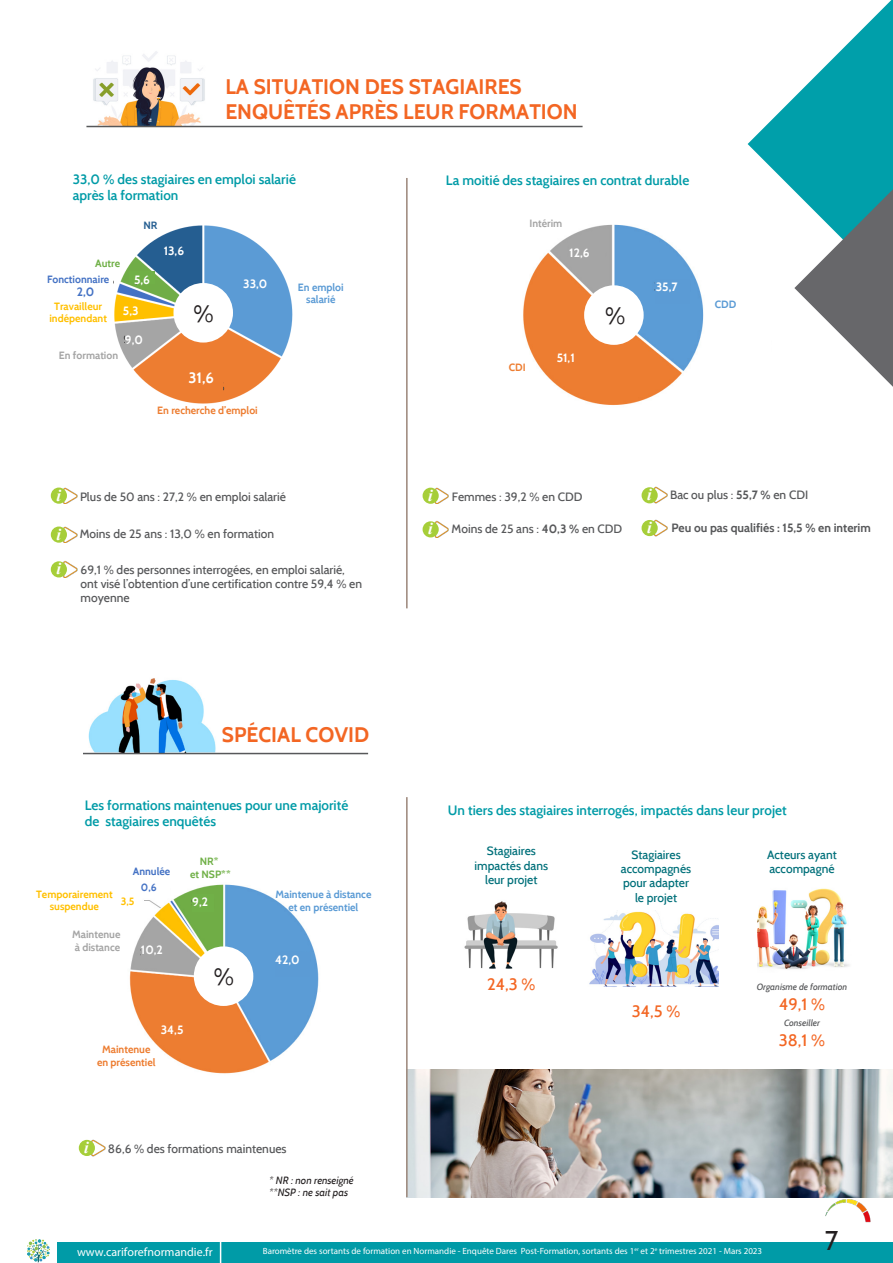
<style>
.page{position:relative;width:893px;height:1263px;background:#fff}
.page>*{position:absolute;margin:0;border:0;box-sizing:border-box;transform-origin:0 0}
.t1{font:27px "Cabin";color:#231f20}
.t2{font:24px "Cabin";color:#231f20}
._18pt_Left_Lea_35{font:700 21px/25.2px "Cabin";color:#f36623}
.t3{font:500 16.5px "Cabin";color:#f36623}
.t4{font:italic 700 16.5px "Times New Roman";color:#fff}
.t5{font:700 15px "Cabin";color:#fff}
._18pt_Left_Lea_35-2{font:600 13.5px "Cabin";color:#009ba7}
.t6{font:500 12px/14.4px "Cabin";color:#57585a}
.t7{font:500 12px/14.4px "Cabin";color:#00707a}
.t8{font:700 12px "Cabin";color:#fff}
.t9{font:700 12px "Cabin";color:#57585a}
.t10{font:12px "Myriad Pro";color:#fff}
.t11{font:700 12px "Cabin";color:#4472c4}
.t12{font:700 10.5px "Cabin";color:#5b9bd5}
.t13{font:700 10.5px/12.6px "Cabin";color:#ffc000;text-align:center}
.t14{font:700 10.5px "Cabin";color:#ed7d31}
.t15{font:700 10.5px "Cabin";color:#a5a5a5}
.t16{font:italic 10.5px "Cabin";color:#231f20}
.t17{font:700 10.5px "Cabin";color:#4472c4}
.t18{font:700 10.5px "Cabin";color:#70b047}
.t19{font:700 10.5px "Cabin";color:#255e91}
.t20{font:9px "Myriad Pro";color:#fff}
.t21{font:italic 500 9px "Cabin";color:#57585a}
.s1{font-weight:700}
</style>
<div class="page">
<svg style="left:748px;top:0;width:145px;height:387px"></svg>
<div style="left:57px;top:1242px;width:836px;height:21px;background:#009ba7"></div>
<svg style="left:220px;top:1242px;width:1px;height:21px"></svg>
<img style="left:28px;top:1239px;width:22px;height:23px">
<img style="left:816px;top:1197px;width:61px;height:26px">
<img style="left:129px;top:884px;width:190px;height:190px">
<img style="left:408px;top:1070px;width:484px;height:127px">
<hr style="left:406px;top:178px;width:2px;height:430px;background:#9b8679">
<hr style="left:406px;top:797px;width:2px;height:400px;background:#9b8679">
<img style="left:93px;top:51px;width:112px;height:74px">
<hr style="left:86px;top:126px;width:497px;height:1px;background:#57585a">
<img style="left:88px;top:678px;width:128px;height:74px">
<hr style="left:83px;top:753px;width:285px;height:1px;background:#57585a">
<img style="left:523px;top:214px;width:265px;height:191px">
<div style="left:547px;top:350px;width:38px;height:18px;background:#ed7d31"></div>
<img style="left:464px;top:901px;width:94px;height:68px">
<img style="left:758px;top:888px;width:91px;height:81px">
<img style="left:589px;top:911px;width:130px;height:76px">
<img style="left:63px;top:487px;width:15px;height:17px">
<div style="left:51px;top:487px;width:16px;height:17px;background:#a6ce39;border-radius:50%"></div>
<img style="left:62px;top:561px;width:16px;height:16px">
<div style="left:51px;top:561px;width:16px;height:16px;background:#a6ce39;border-radius:50%"></div>
<img style="left:63px;top:526px;width:15px;height:17px">
<div style="left:51px;top:526px;width:16px;height:17px;background:#a6ce39;border-radius:50%"></div>
<img style="left:113px;top:225px;width:180px;height:179px">
<img style="left:432px;top:487px;width:17px;height:17px">
<div style="left:423px;top:488px;width:16px;height:16px;background:#a6ce39;border-radius:50%"></div>
<img style="left:434px;top:521px;width:15px;height:16px">
<div style="left:423px;top:521px;width:16px;height:16px;background:#a6ce39;border-radius:50%"></div>
<img style="left:653px;top:519px;width:15px;height:17px">
<div style="left:642px;top:520px;width:16px;height:16px;background:#a6ce39;border-radius:50%"></div>
<img style="left:653px;top:486px;width:15px;height:17px">
<div style="left:642px;top:487px;width:16px;height:16px;background:#a6ce39;border-radius:50%"></div>
<div style="left:141px;top:943px;width:30px;height:18px;background:#a5a5a5"></div>
<div style="left:116px;top:889px;width:26px;height:21px;background:#fff"></div>
<div style="left:141px;top:880px;width:28px;height:17px;background:#fff"></div>
<div style="left:192px;top:894px;width:22px;height:17px;background:#70b047"></div>
<div style="left:194px;top:946px;width:59px;height:60px;background:#fff;border-radius:50%"></div>
<div style="left:275px;top:953px;width:34px;height:24px;background:#5b9bd5"></div>
<div style="left:161px;top:1020px;width:34px;height:24px;background:#ed7d31"></div>
<div style="left:151px;top:243px;width:46px;height:17px;background:#255e91"></div>
<div style="left:125px;top:332px;width:25px;height:17px;background:#a5a5a5"></div>
<div style="left:119px;top:302px;width:25px;height:17px;background:#ffc000"></div>
<div style="left:129px;top:272px;width:26px;height:12px;background:#70b047"></div>
<div style="left:243px;top:277px;width:34px;height:24px;background:#5b9bd5"></div>
<div style="left:188px;top:368px;width:34px;height:25px;background:#ed7d31"></div>
<div style="left:173px;top:283px;width:60px;height:60px;background:#fff;border-radius:50%"></div>
<div style="left:569px;top:245px;width:36px;height:16px;background:#a5a5a5"></div>
<div style="left:584px;top:285px;width:60px;height:60px;background:#fff;border-radius:50%"></div>
<div style="left:656px;top:280px;width:34px;height:24px;background:#5b9bd5"></div>
<img style="left:90px;top:1139px;width:16px;height:17px">
<div style="left:79px;top:1140px;width:16px;height:16px;background:#a6ce39;border-radius:50%"></div>
<div style="left:707px;top:274px;width:63px;height:89px;background:#fff"></div>
<p class="_18pt_Left_Lea_35" style="left:225px;top:74px;width:354px">LA SITUATION DES STAGIAIRES<br>ENQUÊTÉS APRÈS LEUR FORMATION</p>
<p class="_18pt_Left_Lea_35-2" style="left:73px;top:171px;width:225px">33,0 % des stagiaires en emploi salarié</p>
<p class="_18pt_Left_Lea_35-2" style="left:73px;top:187px;width:107px">après la formation</p>
<p class="t19" style="left:143px;top:219px;width:15px">NR</p>
<p class="t18" style="left:95px;top:257px;width:26px">Autre</p>
<p class="t17" style="left:47px;top:273px;width:64px">Fonctionnaire</p>
<p class="t11" style="left:77px;top:285px;width:19px">2,0</p>
<p class="t8" style="left:164px;top:243px;width:22px">13,6</p>
<p class="t8" style="left:134px;top:272px;width:17px">5,6</p>
<p class="t8" style="left:243px;top:277px;width:26px">33,0</p>
<p class="t13" style="left:49px;top:300px;width:59px">Travailleur indépendant</p>
<p class="t8" style="left:123px;top:304px;width:17px">5,3</p>
<p class="t2" style="left:193px;top:298px;width:22px">%</p>
<p class="t8" style="left:125px;top:332px;width:20px">9,0</p>
<p class="t15" style="left:59px;top:349px;width:61px">En formation</p>
<p class="t5" style="left:188px;top:369px;width:27px">31,6</p>
<p class="t14" style="left:157px;top:404px;width:102px">En recherche d’emploi</p>
<p class="t12" style="left:298px;top:281px;width:47px">En emploi</p>
<p class="t12" style="left:306px;top:293px;width:31px">salarié</p>
<p class="t4" style="left:56px;top:484px;width:6px">i</p>
<p class="t6" style="left:80px;top:489px;width:208px">Plus de 50 ans : 27,2 % en emploi salarié</p>
<p class="t4" style="left:56px;top:523px;width:6px">i</p>
<p class="t6" style="left:80px;top:527px;width:196px">Moins de 25 ans : 13,0 % en formation</p>
<p class="t4" style="left:56px;top:557px;width:6px">i</p>
<p class="t6" style="left:81px;top:562px;width:283px">69,1 % des personnes interrogées, en emploi salarié, ont visé l’obtention d’une certification contre 59,4 % en moyenne</p>
<p class="_18pt_Left_Lea_35" style="left:222px;top:722px;width:149px">SPÉCIAL COVID</p>
<p class="_18pt_Left_Lea_35-2" style="left:85px;top:797px;width:265px">Les formations maintenues pour une majorité</p>
<p class="_18pt_Left_Lea_35-2" style="left:85px;top:813px;width:133px">de stagiaires enquêtés</p>
<p class="t13" style="left:36px;top:888px;width:78px">Temporairement suspendue</p>
<p class="t17" style="left:133px;top:865px;width:39px">Annulée</p>
<p class="t17" style="left:141px;top:880px;width:17px">0,6</p>
<p class="t13" style="left:121px;top:895px;width:15px">3,5</p>
<p class="t15" style="left:72px;top:928px;width:50px">Maintenue</p>
<p class="t15" style="left:75px;top:941px;width:47px">à distance</p>
<p class="t8" style="left:141px;top:943px;width:24px">10,2</p>
<p class="t18" style="left:200px;top:855px;width:20px">NR*</p>
<p class="t18" style="left:190px;top:868px;width:42px">et NSP**</p>
<p class="t8" style="left:192px;top:894px;width:17px">9,2</p>
<p class="t2" style="left:214px;top:962px;width:22px">%</p>
<p class="t8" style="left:161px;top:1023px;width:24px">34,5</p>
<p class="t14" style="left:102px;top:1043px;width:50px">Maintenue</p>
<p class="t14" style="left:97px;top:1055px;width:60px">en présentiel</p>
<p class="t12" style="left:275px;top:888px;width:97px">Maintenue à distance</p>
<p class="t12" style="left:288px;top:901px;width:71px">et en présentiel</p>
<p class="t8" style="left:275px;top:953px;width:26px">42,0</p>
<p class="t4" style="left:84px;top:1136px;width:6px">i</p>
<p class="t6" style="left:108px;top:1142px;width:180px">86,6 % des formations maintenues</p>
<p class="t16" style="left:269px;top:1173px;width:86px">* NR : non renseigné</p>
<p class="t16" style="left:269px;top:1186px;width:80px">**NSP : ne sait pas</p>
<p class="_18pt_Left_Lea_35-2" style="left:446px;top:173px;width:245px">La moitié des stagiaires en contrat durable</p>
<p class="t15" style="left:529px;top:217px;width:34px">Intérim</p>
<p class="t14" style="left:509px;top:361px;width:18px">CDI</p>
<p class="t8" style="left:569px;top:245px;width:22px">12,6</p>
<p class="t8" style="left:557px;top:350px;width:20px">51,1</p>
<p class="t2" style="left:605px;top:301px;width:22px">%</p>
<p class="t8" style="left:656px;top:280px;width:23px">35,7</p>
<p class="t12" style="left:715px;top:298px;width:23px">CDD</p>
<p class="t4" style="left:647px;top:483px;width:6px">i</p>
<p class="t6" style="left:670px;top:487px;width:140px">Bac ou plus : <span class="s1">55,7 %</span> en CDI</p>
<p class="t4" style="left:428px;top:484px;width:6px">i</p>
<p class="t6" style="left:452px;top:489px;width:132px">Femmes : 39,2 % en CDD</p>
<p class="t4" style="left:428px;top:517px;width:6px">i</p>
<p class="t6" style="left:452px;top:522px;width:172px">Moins de 25 ans : <span class="s1">40,3 %</span> en CDD</p>
<p class="t4" style="left:647px;top:516px;width:6px">i</p>
<p class="t9" style="left:671px;top:521px;width:201px">Peu ou pas qualifiés : 15,5 % en interim</p>
<p class="_18pt_Left_Lea_35-2" style="left:448px;top:802px;width:340px">Un tiers des stagiaires interrogés, impactés dans leur projet</p>
<p class="t7" style="left:487px;top:844px;width:51px">Stagiaires</p>
<p class="t7" style="left:475px;top:858px;width:75px">impactés dans</p>
<p class="t7" style="left:485px;top:872px;width:54px">leur projet</p>
<p class="t3" style="left:487px;top:974px;width:50px">24,3 %</p>
<p class="t7" style="left:631px;top:847px;width:51px">Stagiaires</p>
<p class="t7" style="left:621px;top:862px;width:72px">accompagnés pour adapter</p>
<p class="t7" style="left:635px;top:890px;width:44px">le projet</p>
<p class="t3" style="left:632px;top:1001px;width:50px">34,5 %</p>
<p class="t7" style="left:767px;top:847px;width:71px">Acteurs ayant</p>
<p class="t7" style="left:769px;top:862px;width:67px">accompagné</p>
<p class="t21" style="left:757px;top:981px;width:92px">Organisme de formation</p>
<p class="t3" style="left:779px;top:994px;width:47px">49,1 %</p>
<p class="t21" style="left:784px;top:1017px;width:37px">Conseiller</p>
<p class="t3" style="left:779px;top:1030px;width:48px">38,1 %</p>
<p class="t10" style="left:77px;top:1244px;width:137px">www.cariforefnormandie.fr</p>
<p class="t20" style="left:263px;top:1245px;width:501px">Baromètre des sortants de formation en Normandie - Enquête Dares Post-Formation, sortants des 1<sup>er</sup> et 2<sup>e</sup> trimestres 2021 - Mars 2023</p>
<h1 class="t1" style="left:825px;top:1224px;width:15px">7</h1>
</div>
